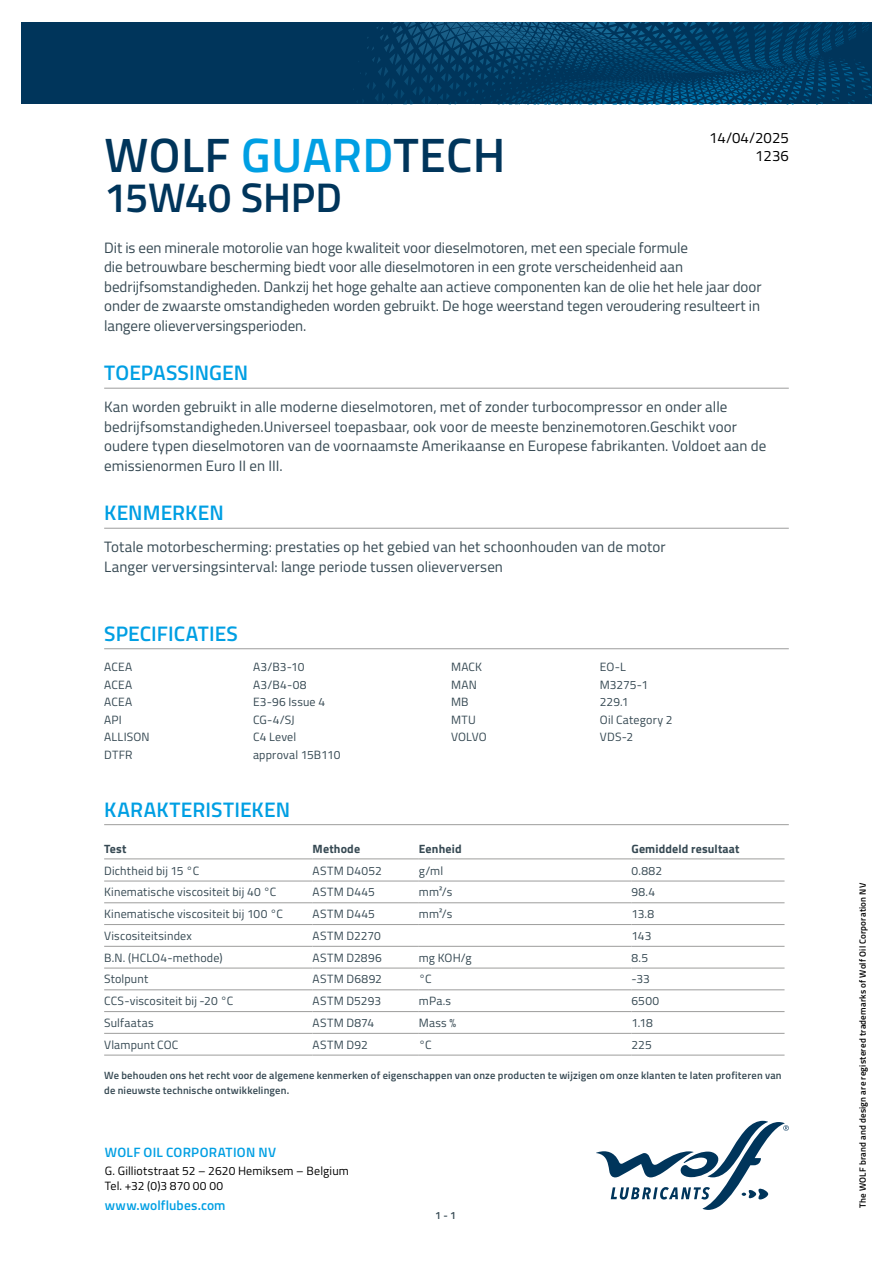
<style>
.page{position:relative;width:893px;height:1263px;background:#fff}
.page>*{position:absolute;margin:0;border:0;box-sizing:border-box;transform-origin:0 0}
.t1{font:600 48.3px "Titillium";letter-spacing:.01em;color:#00355b}
.t2{font:600 41.4px "Titillium";letter-spacing:-.005em;color:#00355b}
.t3{font:600 21px "Titillium";letter-spacing:.005em;color:#009fe3}
.t4{font:15px/19.5px "Titillium";letter-spacing:.005em;color:#364953}
.t5{font:15px/18px "Titillium";color:#000;text-align:right}
.t6{font:600 13.5px "Titillium";letter-spacing:.015em;color:#009fe3}
.t7{font:12px "Titillium";letter-spacing:.015em;color:#364953}
.t8{font:12px/14.4px "Titillium";letter-spacing:.015em;color:#000}
.t9{font:700 12px "Titillium";letter-spacing:.015em;color:#364953}
.t10{font:600 10.5px/15px "Titillium";letter-spacing:.02em;color:#364953}
.t11{font:600 9px "Titillium";letter-spacing:.025em;color:#000}
.s1{color:#009fe3}
</style>
<div class="page">
<svg style="left:596px;top:1121px;width:193px;height:89px"></svg>
<svg style="left:21px;top:22px;width:851px;height:82px;background:#013b62"></svg>
<hr style="left:104px;top:388px;width:685px;height:1px;background:#9d9d9c">
<hr style="left:104px;top:528px;width:685px;height:1px;background:#9d9d9c">
<hr style="left:104px;top:648px;width:685px;height:1px;background:#9d9d9c">
<hr style="left:104px;top:824px;width:685px;height:1px;background:#9d9d9c">
<hr style="left:104px;top:858px;width:209px;height:1px;background:#9d9d9c">
<hr style="left:313px;top:858px;width:106px;height:1px;background:#9d9d9c">
<hr style="left:419px;top:858px;width:212px;height:1px;background:#9d9d9c">
<hr style="left:631px;top:858px;width:153px;height:1px;background:#9d9d9c">
<hr style="left:104px;top:881px;width:209px;height:1px;background:#9d9d9c">
<hr style="left:313px;top:881px;width:106px;height:1px;background:#9d9d9c">
<hr style="left:419px;top:881px;width:212px;height:1px;background:#9d9d9c">
<hr style="left:631px;top:881px;width:153px;height:1px;background:#9d9d9c">
<hr style="left:104px;top:902px;width:209px;height:1px;background:#9d9d9c">
<hr style="left:313px;top:902px;width:106px;height:1px;background:#9d9d9c">
<hr style="left:419px;top:902px;width:212px;height:1px;background:#9d9d9c">
<hr style="left:631px;top:902px;width:153px;height:1px;background:#9d9d9c">
<hr style="left:104px;top:924px;width:209px;height:1px;background:#9d9d9c">
<hr style="left:313px;top:924px;width:106px;height:1px;background:#9d9d9c">
<hr style="left:419px;top:924px;width:212px;height:1px;background:#9d9d9c">
<hr style="left:631px;top:924px;width:153px;height:1px;background:#9d9d9c">
<hr style="left:104px;top:946px;width:209px;height:1px;background:#9d9d9c">
<hr style="left:313px;top:946px;width:106px;height:1px;background:#9d9d9c">
<hr style="left:419px;top:946px;width:212px;height:1px;background:#9d9d9c">
<hr style="left:631px;top:946px;width:153px;height:1px;background:#9d9d9c">
<hr style="left:104px;top:968px;width:209px;height:1px;background:#9d9d9c">
<hr style="left:313px;top:968px;width:106px;height:1px;background:#9d9d9c">
<hr style="left:419px;top:968px;width:212px;height:1px;background:#9d9d9c">
<hr style="left:631px;top:968px;width:153px;height:1px;background:#9d9d9c">
<hr style="left:104px;top:989px;width:209px;height:1px;background:#9d9d9c">
<hr style="left:313px;top:989px;width:106px;height:1px;background:#9d9d9c">
<hr style="left:419px;top:989px;width:212px;height:1px;background:#9d9d9c">
<hr style="left:631px;top:989px;width:153px;height:1px;background:#9d9d9c">
<hr style="left:104px;top:1011px;width:209px;height:1px;background:#9d9d9c">
<hr style="left:313px;top:1011px;width:106px;height:1px;background:#9d9d9c">
<hr style="left:419px;top:1011px;width:212px;height:1px;background:#9d9d9c">
<hr style="left:631px;top:1011px;width:153px;height:1px;background:#9d9d9c">
<hr style="left:104px;top:1033px;width:209px;height:1px;background:#9d9d9c">
<hr style="left:313px;top:1033px;width:106px;height:1px;background:#9d9d9c">
<hr style="left:419px;top:1033px;width:212px;height:1px;background:#9d9d9c">
<hr style="left:631px;top:1033px;width:153px;height:1px;background:#9d9d9c">
<hr style="left:104px;top:1055px;width:209px;height:1px;background:#9d9d9c">
<hr style="left:313px;top:1055px;width:106px;height:1px;background:#9d9d9c">
<hr style="left:419px;top:1055px;width:212px;height:1px;background:#9d9d9c">
<hr style="left:631px;top:1055px;width:153px;height:1px;background:#9d9d9c">
<p class="t5" style="left:709px;top:128px;width:81px">14/04/2025<br>1236</p>
<h1 class="t1" style="left:104px;top:118px;width:403px">WOLF <span class="s1">GUARD</span>TECH</h1>
<h2 class="t2" style="left:104px;top:166px;width:239px">15W40 SHPD</h2>
<p class="t4" style="left:104px;top:237px;width:659px">Dit is een minerale motorolie van hoge kwaliteit voor dieselmotoren, met een speciale formule<br>die betrouwbare bescherming biedt voor alle dieselmotoren in een grote verscheidenheid aan bedrijfsomstandigheden. Dankzij het hoge gehalte aan actieve componenten kan de olie het hele jaar door onder de zwaarste omstandigheden worden gebruikt. De hoge weerstand tegen veroudering resulteert in langere olieverversingsperioden.</p>
<h3 class="t3" style="left:104px;top:357px;width:145px">TOEPASSINGEN</h3>
<p class="t4" style="left:104px;top:397px;width:664px">Kan worden gebruikt in alle moderne dieselmotoren, met of zonder turbocompressor en onder alle bedrijfsomstandigheden.Universeel toepasbaar, ook voor de meeste benzinemotoren.Geschikt voor oudere typen dieselmotoren van de voornaamste Amerikaanse en Europese fabrikanten. Voldoet aan de emissienormen Euro II en III.</p>
<h3 class="t3" style="left:104px;top:497px;width:121px">KENMERKEN</h3>
<p class="t4" style="left:104px;top:537px;width:563px">Totale motorbescherming: prestaties op het gebied van het schoonhouden van de motor<br>Langer verversingsinterval: lange periode tussen olieverversen</p>
<h3 class="t3" style="left:104px;top:617px;width:135px">SPECIFICATIES</h3>
<p class="t7" style="left:104px;top:658px;width:30px">ACEA</p>
<p class="t7" style="left:253px;top:658px;width:53px">A3/B3-10</p>
<p class="t7" style="left:104px;top:676px;width:30px">ACEA</p>
<p class="t7" style="left:253px;top:676px;width:55px">A3/B4-08</p>
<p class="t7" style="left:104px;top:693px;width:30px">ACEA</p>
<p class="t7" style="left:253px;top:693px;width:74px">E3-96 Issue 4</p>
<p class="t7" style="left:104px;top:711px;width:19px">API</p>
<p class="t7" style="left:253px;top:711px;width:43px">CG-4/SJ</p>
<p class="t7" style="left:104px;top:728px;width:47px">ALLISON</p>
<p class="t7" style="left:253px;top:728px;width:45px">C4 Level</p>
<p class="t7" style="left:104px;top:746px;width:30px">DTFR</p>
<p class="t7" style="left:253px;top:746px;width:89px">approval 15B110</p>
<p class="t7" style="left:451px;top:658px;width:33px">MACK</p>
<p class="t7" style="left:600px;top:658px;width:28px">EO-L</p>
<p class="t7" style="left:451px;top:676px;width:27px">MAN</p>
<p class="t7" style="left:600px;top:676px;width:50px">M3275-1</p>
<p class="t7" style="left:451px;top:693px;width:19px">MB</p>
<p class="t7" style="left:600px;top:693px;width:30px">229.1</p>
<p class="t7" style="left:451px;top:711px;width:26px">MTU</p>
<p class="t7" style="left:600px;top:711px;width:74px">Oil Category 2</p>
<p class="t7" style="left:451px;top:728px;width:37px">VOLVO</p>
<p class="t7" style="left:600px;top:728px;width:35px">VDS-2</p>
<h3 class="t3" style="left:104px;top:793px;width:187px">KARAKTERISTIEKEN</h3>
<p class="t9" style="left:104px;top:839px;width:24px">Test</p>
<p class="t9" style="left:313px;top:839px;width:49px">Methode</p>
<p class="t9" style="left:419px;top:839px;width:44px">Eenheid</p>
<p class="t9" style="left:631px;top:839px;width:110px">Gemiddeld resultaat</p>
<p class="t7" style="left:104px;top:862px;width:97px">Dichtheid bij 15 °C</p>
<p class="t7" style="left:313px;top:862px;width:71px">ASTM D4052</p>
<p class="t7" style="left:419px;top:862px;width:26px">g/ml</p>
<p class="t7" style="left:631px;top:862px;width:32px">0.882</p>
<p class="t7" style="left:104px;top:883px;width:174px">Kinematische viscositeit bij 40 °C</p>
<p class="t7" style="left:313px;top:883px;width:64px">ASTM D445</p>
<p class="t7" style="left:419px;top:883px;width:35px">mm²/s</p>
<p class="t7" style="left:631px;top:883px;width:25px">98.4</p>
<p class="t7" style="left:104px;top:905px;width:180px">Kinematische viscositeit bij 100 °C</p>
<p class="t7" style="left:313px;top:905px;width:64px">ASTM D445</p>
<p class="t7" style="left:419px;top:905px;width:35px">mm²/s</p>
<p class="t7" style="left:631px;top:905px;width:24px">13.8</p>
<p class="t7" style="left:104px;top:927px;width:89px">Viscositeitsindex</p>
<p class="t7" style="left:313px;top:927px;width:70px">ASTM D2270</p>
<p class="t7" style="left:631px;top:927px;width:21px">143</p>
<p class="t7" style="left:104px;top:949px;width:120px">B.N. (HCLO4-methode)</p>
<p class="t7" style="left:313px;top:949px;width:71px">ASTM D2896</p>
<p class="t7" style="left:419px;top:949px;width:54px">mg KOH/g</p>
<p class="t7" style="left:631px;top:949px;width:18px">8.5</p>
<p class="t7" style="left:104px;top:970px;width:46px">Stolpunt</p>
<p class="t7" style="left:313px;top:970px;width:71px">ASTM D6892</p>
<p class="t7" style="left:419px;top:970px;width:14px">°C</p>
<p class="t7" style="left:631px;top:970px;width:20px">-33</p>
<p class="t7" style="left:104px;top:992px;width:131px">CCS-viscositeit bij -20 °C</p>
<p class="t7" style="left:313px;top:992px;width:70px">ASTM D5293</p>
<p class="t7" style="left:419px;top:992px;width:34px">mPa.s</p>
<p class="t7" style="left:631px;top:992px;width:29px">6500</p>
<p class="t7" style="left:104px;top:1014px;width:51px">Sulfaatas</p>
<p class="t7" style="left:313px;top:1014px;width:63px">ASTM D874</p>
<p class="t7" style="left:419px;top:1014px;width:39px">Mass %</p>
<p class="t7" style="left:631px;top:1014px;width:23px">1.18</p>
<p class="t7" style="left:104px;top:1036px;width:76px">Vlampunt COC</p>
<p class="t7" style="left:313px;top:1036px;width:57px">ASTM D92</p>
<p class="t7" style="left:419px;top:1036px;width:14px">°C</p>
<p class="t7" style="left:631px;top:1036px;width:22px">225</p>
<p class="t10" style="left:104px;top:1067px;width:679px">We behouden ons het recht voor de algemene kenmerken of eigenschappen van onze producten te wijzigen om onze klanten te laten profiteren van de nieuwste technische ontwikkelingen.</p>
<p class="t6" style="left:105px;top:1142px;width:173px">WOLF OIL CORPORATION NV</p>
<p class="t8" style="left:105px;top:1163px;width:246px">G. Gilliotstraat 52 – 2620 Hemiksem – Belgium<br>Tel. +32 (0)3 870 00 00</p>
<p class="t6" style="left:105px;top:1195px;width:122px">www.wolflubes.com</p>
<p class="t10" style="left:435px;top:1207px;width:22px">1 - 1</p>
<p class="t11" style="left:856px;top:1208px;width:326px;rotate:-90deg">The WOLF brand and design are registered trademarks of Wolf Oil Corporation NV</p>
</div>
